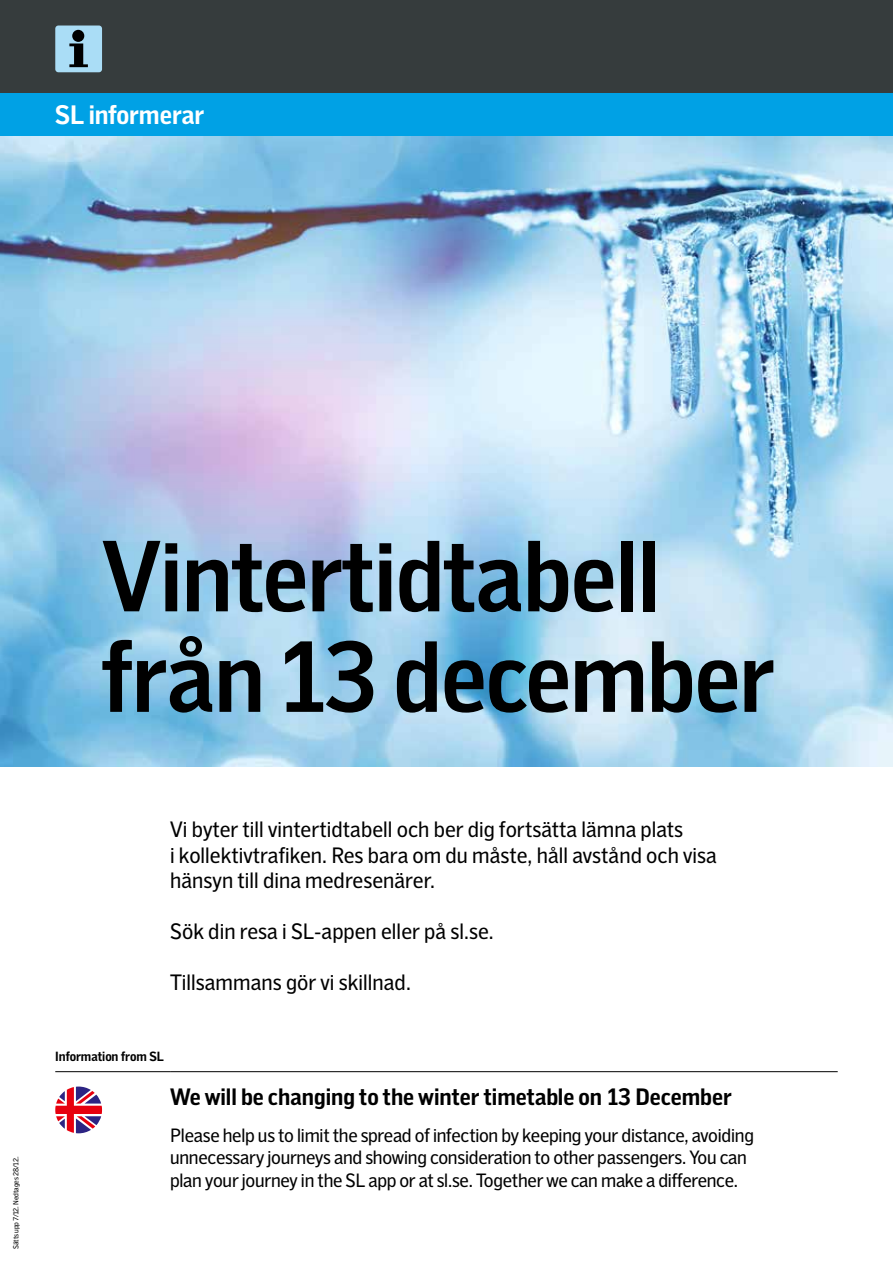
<style>
.page{position:relative;width:893px;height:1263px;background:#fff}
.page>*{position:absolute;margin:0;border:0;box-sizing:border-box;transform-origin:0 0}
.t1{font:700 96px/100.5px "SL Gothic Display";letter-spacing:-.01em;color:#000}
.t2{font:700 27px "SL Gothic Text 2";color:#fff}
.t3{font:700 24px "SL Gothic Text 2";color:#000}
.t4{font:22.5px/25.5px "SL Gothic Text 2";letter-spacing:.005em;color:#000}
.t5{font:19.5px/22.5px "SL Gothic Text 2";letter-spacing:-.01em;color:#000}
.t6{font:700 13.5px "SL Gothic Text 2";letter-spacing:-.005em;color:#000}
.t7{font:7.5px "SL Gothic Text 2";letter-spacing:-.01em;color:#000}
</style>
<div class="page">
<img style="left:0;top:136px;width:893px;height:630px">
<div style="left:0;top:0;width:893px;height:94px;background:#363c3d"></div>
<hr style="left:55px;top:1071px;width:115px;height:1px;background:#000">
<hr style="left:170px;top:1071px;width:668px;height:1px;background:#000">
<svg style="left:55px;top:1086px;width:47px;height:47px"></svg>
<svg style="left:55px;top:26px;width:47px;height:46px;background:#8bb5ca"></svg>
<div style="left:0;top:94px;width:893px;height:42px;background:#00a1e5"></div>
<h2 class="t2" style="left:55px;top:99px;width:151px">SL informerar</h2>
<h1 class="t1" style="left:102px;top:526px;width:674px">Vintertidtabell från 13 december</h1>
<p class="t7" style="left:12px;top:1249px;width:94px;rotate:-90deg">Sätts upp 7/12. Nedtages 28/12.</p>
<p class="t4" style="left:170px;top:817px;width:548px">Vi byter till vintertidtabell och ber dig fortsätta lämna plats<br>i kollektivtrafiken. Res bara om du måste, håll avstånd och visa hänsyn till dina medresenärer.</p>
<p class="t4" style="left:170px;top:919px;width:325px">Sök din resa i SL-appen eller på sl.se.</p>
<p class="t4" style="left:170px;top:970px;width:242px">Tillsammans gör vi skillnad.</p>
<p class="t6" style="left:55px;top:1049px;width:110px">Information from SL</p>
<p class="t3" style="left:170px;top:1083px;width:563px">We will be changing to the winter timetable on 13 December</p>
<p class="t5" style="left:170px;top:1124px;width:585px">Please help us to limit the spread of infection by keeping your distance, avoiding unnecessary journeys and showing consideration to other passengers. You can plan your journey in the SL app or at sl.se. Together we can make a difference.</p>
</div>
